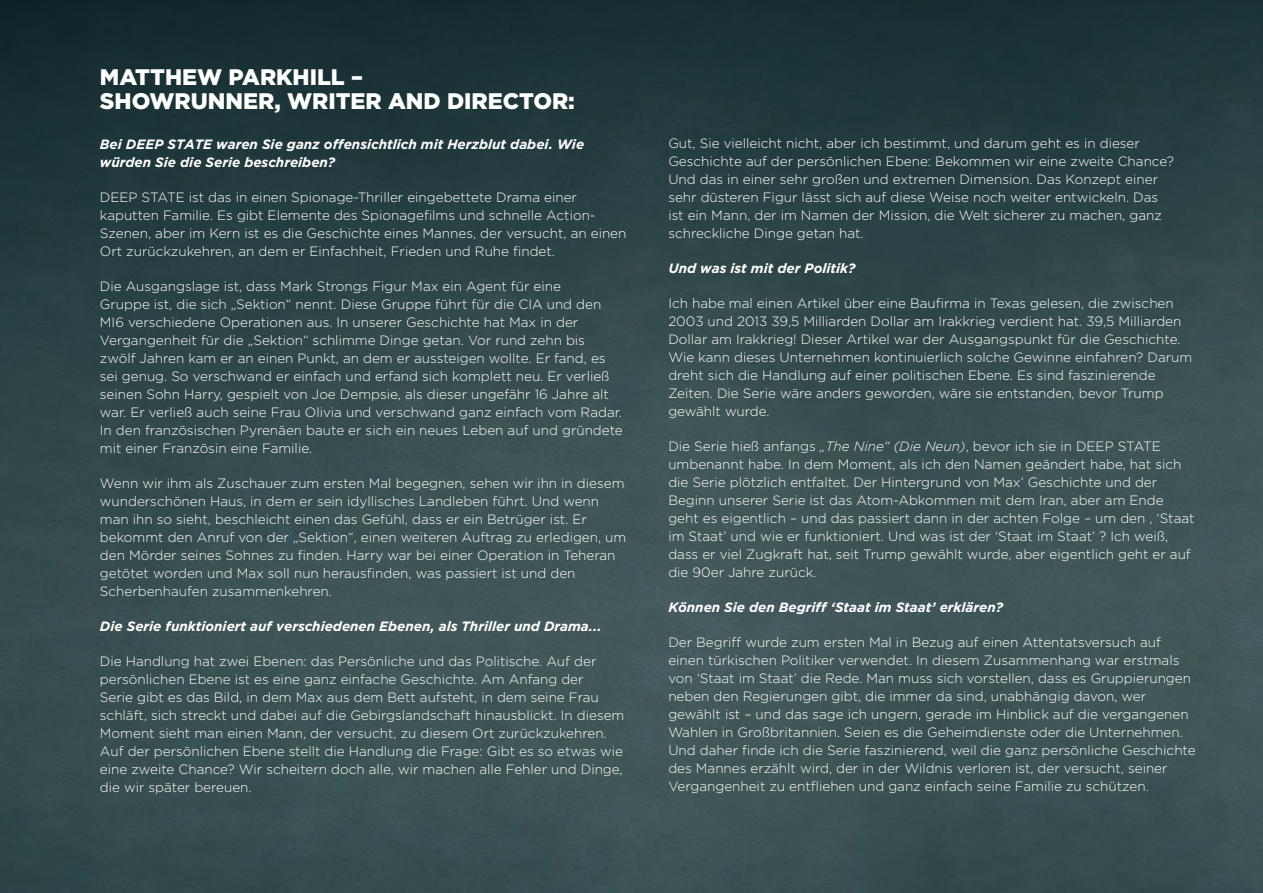
<style>
.page{position:relative;width:1263px;height:893px;background:#fff}
.page>*{position:absolute;margin:0;border:0;box-sizing:border-box;transform-origin:0 0}
.t1{font:900 22.5px/24px "Gotham";color:#fff}
.t2{font:300 13.5px/18px "Gotham";color:#fff}
.t3{font:italic 700 13.5px/18px "Gotham";color:#fff}
.s1{font-style:italic}
</style>
<div class="page">
<img style="left:0;top:0;width:1263px;height:893px">
<h1 class="t1" style="left:100px;top:65px;width:476px">MATTHEW PARKHILL –<br>SHOWRUNNER, WRITER AND DIRECTOR:</h1>
<p class="t3" style="left:100px;top:135px;width:486px">Bei DEEP STATE waren Sie ganz offensichtlich mit Herzblut dabei. Wie würden Sie die Serie beschreiben?</p>
<p class="t2" style="left:100px;top:188px;width:528px">DEEP STATE ist das in einen Spionage-Thriller eingebettete Drama einer kaputten Familie. Es gibt Elemente des Spionagefilms und schnelle Action-Szenen, aber im Kern ist es die Geschichte eines Mannes, der versucht, an einen Ort zurückzukehren, an dem er Einfachheit, Frieden und Ruhe findet.</p>
<p class="t2" style="left:100px;top:277px;width:524px">Die Ausgangslage ist, dass Mark Strongs Figur Max ein Agent für eine<br>Gruppe ist, die sich „Sektion“ nennt. Diese Gruppe führt für die CIA und den MI6 verschiedene Operationen aus. In unserer Geschichte hat Max in der Vergangenheit für die „Sektion“ schlimme Dinge getan. Vor rund zehn bis zwölf Jahren kam er an einen Punkt, an dem er aussteigen wollte. Er fand, es sei genug. So verschwand er einfach und erfand sich komplett neu. Er verließ seinen Sohn Harry, gespielt von Joe Dempsie, als dieser ungefähr 16 Jahre alt war. Er verließ auch seine Frau Olivia und verschwand ganz einfach vom Radar.<br>In den französischen Pyrenäen baute er sich ein neues Leben auf und gründete mit einer Französin eine Familie.</p>
<p class="t2" style="left:100px;top:474px;width:528px">Wenn wir ihm als Zuschauer zum ersten Mal begegnen, sehen wir ihn in diesem wunderschönen Haus, in dem er sein idyllisches Landleben führt. Und wenn man ihn so sieht, beschleicht einen das Gefühl, dass er ein Betrüger ist. Er bekommt den Anruf von der „Sektion“, einen weiteren Auftrag zu erledigen, um den Mörder seines Sohnes zu finden. Harry war bei einer Operation in Teheran getötet worden und Max soll nun herausfinden, was passiert ist und den Scherbenhaufen zusammenkehren.</p>
<p class="t3" style="left:100px;top:617px;width:503px">Die Serie funktioniert auf verschiedenen Ebenen, als Thriller und Drama...</p>
<p class="t2" style="left:100px;top:652px;width:526px">Die Handlung hat zwei Ebenen: das Persönliche und das Politische. Auf der persönlichen Ebene ist es eine ganz einfache Geschichte. Am Anfang der<br>Serie gibt es das Bild, in dem Max aus dem Bett aufsteht, in dem seine Frau schläft, sich streckt und dabei auf die Gebirgslandschaft hinausblickt. In diesem Moment sieht man einen Mann, der versucht, zu diesem Ort zurückzukehren.<br>Auf der persönlichen Ebene stellt die Handlung die Frage: Gibt es so etwas wie eine zweite Chance? Wir scheitern doch alle, wir machen alle Fehler und Dinge, die wir später bereuen.</p>
<p class="t2" style="left:668px;top:134px;width:507px">Gut, Sie vielleicht nicht, aber ich bestimmt, und darum geht es in dieser Geschichte auf der persönlichen Ebene: Bekommen wir eine zweite Chance?<br>Und das in einer sehr großen und extremen Dimension. Das Konzept einer sehr düsteren Figur lässt sich auf diese Weise noch weiter entwickeln. Das ist ein Mann, der im Namen der Mission, die Welt sicherer zu machen, ganz schreckliche Dinge getan hat.</p>
<p class="t3" style="left:668px;top:260px;width:189px">Und was ist mit der Politik?</p>
<p class="t2" style="left:668px;top:294px;width:525px">Ich habe mal einen Artikel über eine Baufirma in Texas gelesen, die zwischen 2003 und 2013 39,5 Milliarden Dollar am Irakkrieg verdient hat. 39,5 Milliarden Dollar am Irakkrieg! Dieser Artikel war der Ausgangspunkt für die Geschichte.<br>Wie kann dieses Unternehmen kontinuierlich solche Gewinne einfahren? Darum dreht sich die Handlung auf einer politischen Ebene. Es sind faszinierende Zeiten. Die Serie wäre anders geworden, wäre sie entstanden, bevor Trump gewählt wurde.</p>
<p class="t2" style="left:668px;top:437px;width:528px">Die Serie hieß anfangs <span class="s1">„The Nine“ (Die Neun)</span>, bevor ich sie in DEEP STATE umbenannt habe. In dem Moment, als ich den Namen geändert habe, hat sich die Serie plötzlich entfaltet. Der Hintergrund von Max’ Geschichte und der Beginn unserer Serie ist das Atom-Abkommen mit dem Iran, aber am Ende geht es eigentlich – und das passiert dann in der achten Folge – um den ‚ ‘Staat im Staat’ und wie er funktioniert. Und was ist der ‘Staat im Staat’ ? Ich weiß, dass er viel Zugkraft hat, seit Trump gewählt wurde, aber eigentlich geht er auf die 90er Jahre zurück.</p>
<p class="t3" style="left:668px;top:598px;width:336px">Können Sie den Begriff ‘Staat im Staat’ erklären?</p>
<p class="t2" style="left:668px;top:633px;width:529px">Der Begriff wurde zum ersten Mal in Bezug auf einen Attentatsversuch auf einen türkischen Politiker verwendet. In diesem Zusammenhang war erstmals von ‘Staat im Staat’ die Rede. Man muss sich vorstellen, dass es Gruppierungen neben den Regierungen gibt, die immer da sind, unabhängig davon, wer gewählt ist – und das sage ich ungern, gerade im Hinblick auf die vergangenen Wahlen in Großbritannien. Seien es die Geheimdienste oder die Unternehmen.<br>Und daher finde ich die Serie faszinierend, weil die ganz persönliche Geschichte des Mannes erzählt wird, der in der Wildnis verloren ist, der versucht, seiner Vergangenheit zu entfliehen und ganz einfach seine Familie zu schützen.</p>
</div>
